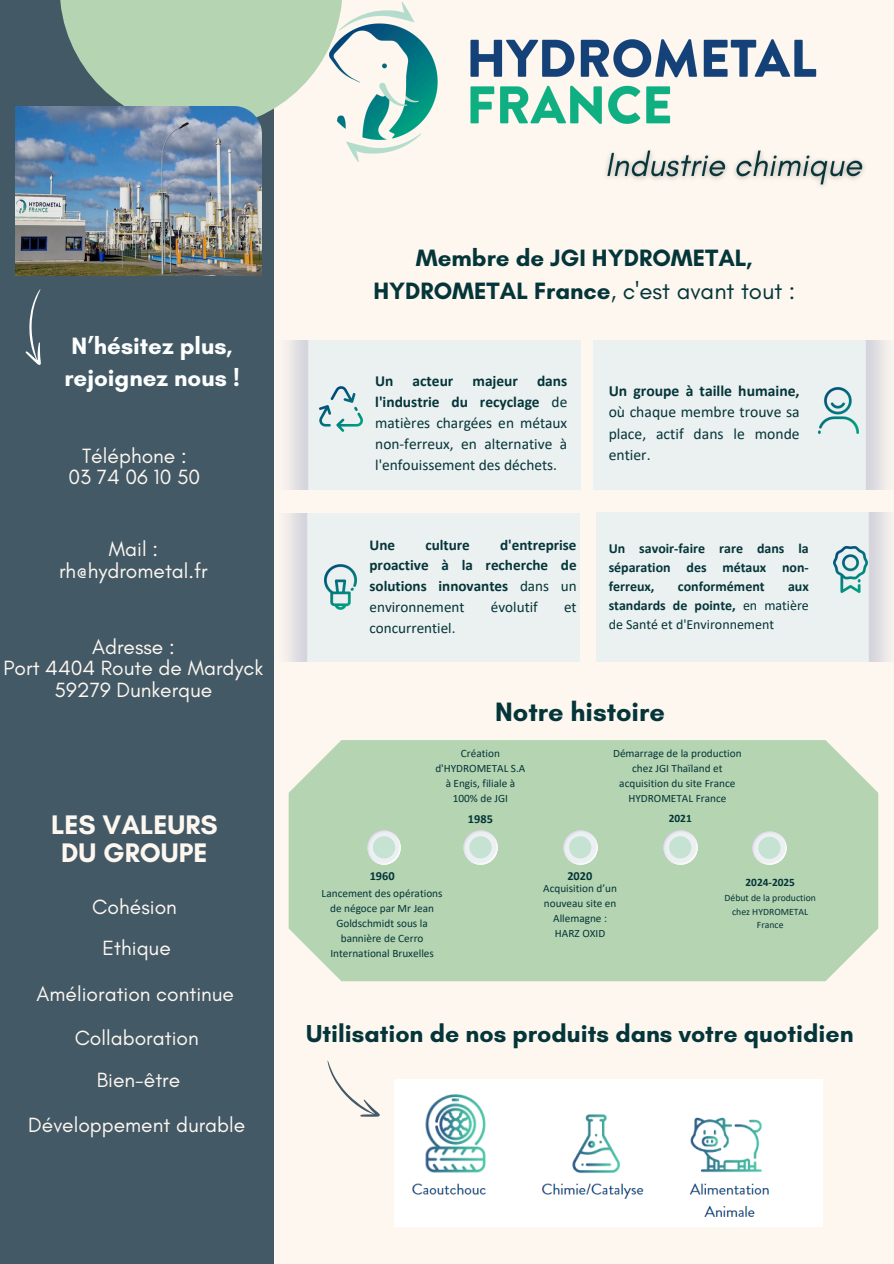
<style>
.page{position:relative;width:894px;height:1264px;background:#fff}
.page>*{position:absolute;margin:0;border:0;box-sizing:border-box;transform-origin:0 0}
.t1{font:700 27.3px/29px "Glacial Indifference";color:#fdf7f0;text-align:center}
.t2{font:700 27px "Glacial Indifference";color:#043539}
.t3{font:700 24.9px "Glacial Indifference";color:#043539}
.t4{font:700 24px/32.7px "Glacial Indifference";color:#043539;text-align:center}
.t5{font:700 24px/32.7px "Glacial Indifference";color:#fdfefe}
.t6{font:21px "Glacial Indifference";color:#fdf7f0}
.t7{font:15.6px/21.5px "Calibri";color:#043539;text-align:justify}
.t8{font:15.45px/21.1px "Calibri";color:#043539;text-align:justify}
.t9{font:700 15.15px/20.9px "Calibri";color:#043539;text-align:justify}
.t10{font:15.15px "Calibri";color:#043539}
.t11{font:700 13.95px/19.2px "Calibri";color:#043539;text-align:justify}
.t12{font:13.95px/19.2px "Calibri";color:#043539;text-align:justify}
.t13{font:700 12.3px "Calibri";color:#043539}
.t14{font:700 11.4px "Calibri";color:#043539}
.t15{font:11.25px/15px "Calibri";color:#043539;text-align:center}
.t16{font:9.75px/13.4px "Calibri";color:#043539;text-align:center}
.s1{font-weight:400}
.s2{font-weight:700}
</style>
<div class="page">
<div style="left:0;top:0;width:893px;height:1263px;background:#fdf7f0"></div>
<div style="left:0;top:0;width:273px;height:1263px;background:#435966"></div>
<svg style="left:60px;top:0;width:226px;height:129px;background:#a9c7aa"></svg>
<img style="left:286px;top:0;width:578px;height:186px">
<div style="left:288px;top:740px;width:590px;height:241px;background:#b5d4b1"></div>
<div style="left:288px;top:341px;width:292px;height:148px;background:#ebf0f0"></div>
<div style="left:596px;top:513px;width:293px;height:148px;background:#ebf0f0"></div>
<img style="left:319px;top:386px;width:43px;height:45px">
<div style="left:593px;top:340px;width:293px;height:149px;background:#ebf0f0"></div>
<img style="left:818px;top:387px;width:39px;height:46px">
<div style="left:287px;top:513px;width:292px;height:149px;background:#ebf0f0"></div>
<img style="left:325px;top:564px;width:31px;height:45px">
<img style="left:833px;top:546px;width:33px;height:46px">
<img style="left:463px;top:830px;width:34px;height:34px">
<div style="left:469px;top:836px;width:22px;height:22px;background:#c5e2d2;border-radius:50%"></div>
<img style="left:563px;top:830px;width:34px;height:34px">
<div style="left:569px;top:836px;width:22px;height:22px;background:#c5e2d2;border-radius:50%"></div>
<img style="left:752px;top:831px;width:34px;height:33px">
<div style="left:758px;top:836px;width:22px;height:23px;background:#c5e2d2;border-radius:50%"></div>
<img style="left:367px;top:830px;width:34px;height:34px">
<div style="left:373px;top:836px;width:22px;height:22px;background:#c5e2d2;border-radius:50%"></div>
<img style="left:394px;top:1079px;width:428px;height:147px">
<svg style="left:25px;top:289px;width:16px;height:76px"></svg>
<svg style="left:327px;top:1060px;width:53px;height:57px"></svg>
<img style="left:663px;top:830px;width:34px;height:34px">
<div style="left:669px;top:836px;width:22px;height:22px;background:#c5e2d2;border-radius:50%"></div>
<img style="left:16px;top:107px;width:245px;height:169px">
<p class="t5" style="left:64px;top:329px;width:177px">N’hésitez plus, rejoignez nous !</p>
<p class="t6" style="left:82px;top:443px;width:106px">Téléphone :</p>
<p class="t6" style="left:68px;top:464px;width:133px">03 74 06 10 50</p>
<h3 class="t6" style="left:109px;top:536px;width:51px">Mail :</h3>
<p class="t6" style="left:59px;top:558px;width:150px">rh@hydrometal.fr</p>
<p class="t6" style="left:92px;top:634px;width:84px">Adresse :</p>
<p class="t6" style="left:4px;top:655px;width:261px">Port 4404 Route de Mardyck</p>
<p class="t6" style="left:54px;top:677px;width:159px">59279 Dunkerque</p>
<p class="t1" style="left:51px;top:809px;width:168px">LES VALEURS<br>DU GROUPE</p>
<p class="t6" style="left:92px;top:894px;width:86px">Cohésion</p>
<p class="t6" style="left:103px;top:934px;width:70px">Ethique</p>
<h6 class="t6" style="left:37px;top:980px;width:199px">Amélioration continue</h6>
<p class="t6" style="left:75px;top:1025px;width:125px">Collaboration</p>
<p class="t6" style="left:97px;top:1066px;width:85px">Bien-être</p>
<p class="t6" style="left:28px;top:1112px;width:218px">Développement durable</p>
<p class="t4" style="left:373px;top:241px;width:423px">Membre de JGI HYDROMETAL,<br>HYDROMETAL France<span class="s1">, c'est avant tout :</span></p>
<p class="t8" style="left:375px;top:371px;width:193px"><span class="s2">Un acteur majeur dans l'industrie du recyclage</span> de matières chargées en métaux non-ferreux, en alternative à l'enfouissement des déchets.</p>
<p class="t9" style="left:369px;top:535px;width:209px;text-indent:131px">d'entreprise proactive à la recherche de solutions innovantes <span class="s1">dans un environnement</span></p>
<p class="t9" style="left:369px;top:535px;width:27px">Une</p>
<p class="t9" style="left:425px;top:535px;width:46px">culture</p>
<p class="t10" style="left:491px;top:600px;width:48px">évolutif</p>
<p class="t10" style="left:564px;top:600px;width:14px">et</p>
<p class="t10" style="left:369px;top:621px;width:87px">concurrentiel.</p>
<p class="t7" style="left:608px;top:381px;width:192px"><span class="s2">Un groupe à taille humaine, </span>où chaque membre trouve sa place, actif dans le monde entier.</p>
<p class="t11" style="left:608px;top:539px;width:201px">Un savoir-faire rare dans la séparation des métaux non&shy;ferreux,</p>
<p class="t11" style="left:677px;top:578px;width:88px">conformément</p>
<p class="t12" style="left:608px;top:578px;width:201px;text-indent:179px"><span class="s2">aux standards de pointe,</span> en matière de Santé et d'Environnement</p>
<p class="t2" style="left:495px;top:695px;width:171px">Notre histoire</p>
<p class="t15" style="left:435px;top:747px;width:91px">Création d'HYDROMETAL S.A à Engis, filiale à<br>100% de JGI</p>
<p class="t13" style="left:468px;top:813px;width:26px">1985</p>
<p class="t15" style="left:613px;top:747px;width:130px">Démarrage de la production chez JGI Thaïland et acquisition du site France<br>HYDROMETAL France</p>
<p class="t14" style="left:668px;top:813px;width:24px">2021</p>
<p class="t13" style="left:369px;top:870px;width:26px">1960</p>
<h4 class="t15" style="left:321px;top:887px;width:122px">Lancement des opérations de négoce par Mr Jean<br>Goldschmidt sous la bannière de Cerro<br>International Bruxelles</h4>
<p class="t13" style="left:567px;top:870px;width:26px">2020</p>
<p class="t15" style="left:543px;top:881px;width:75px">Acquisition d’un nouveau site en<br>Allemagne :<br>HARZ OXID</p>
<p class="t14" style="left:745px;top:877px;width:51px">2024-2025</p>
<p class="t16" style="left:724px;top:892px;width:93px">Début de la production chez HYDROMETAL<br>France</p>
<p class="t3" style="left:306px;top:1018px;width:549px">Utilisation de nos produits dans votre quotidien</p>
</div>
